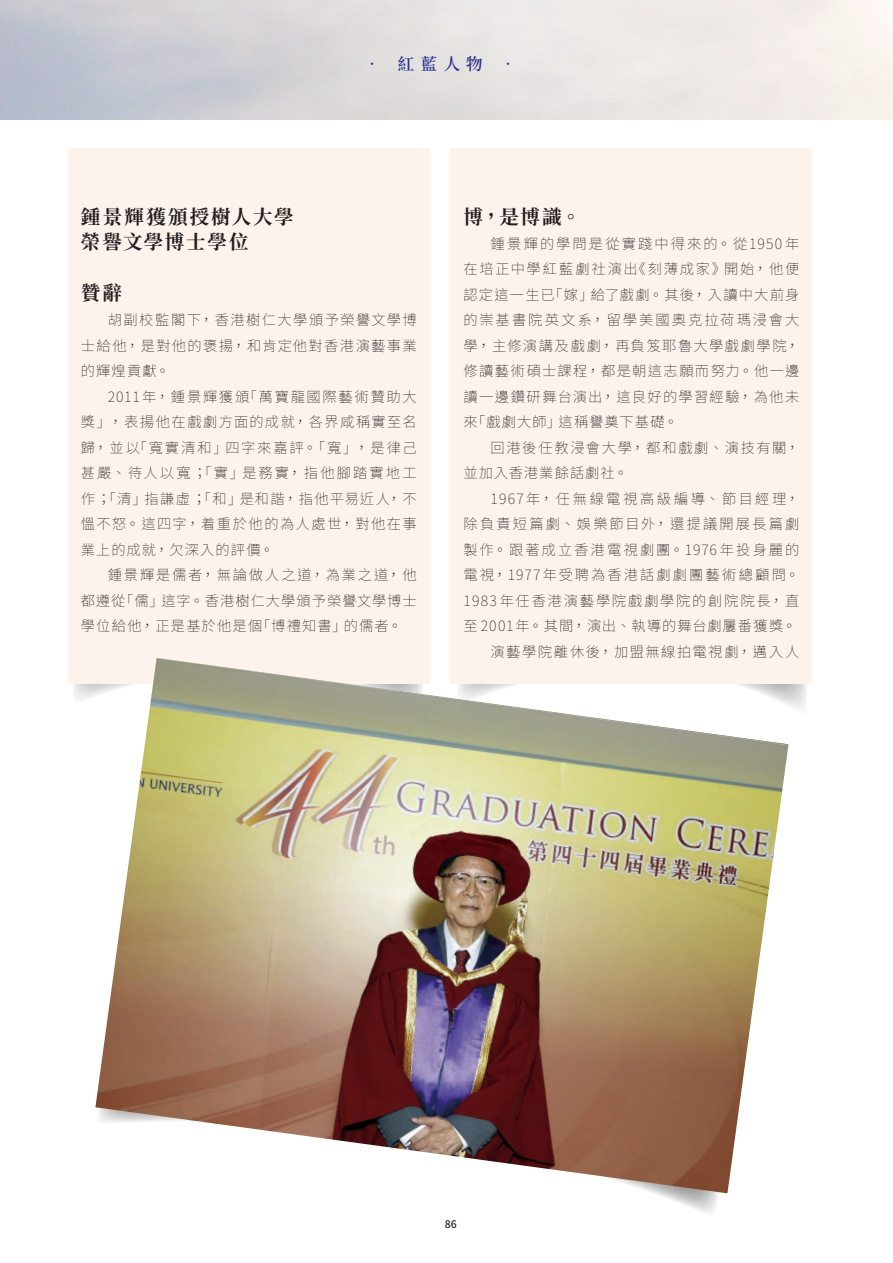
<style>
.page{position:relative;width:893px;height:1263px;background:#fff}
.page>*{position:absolute;margin:0;border:0;box-sizing:border-box;transform-origin:0 0}
.小題{font:700 19.5px "Source Han Serif TC";letter-spacing:.095em;color:#231f20}
.t1{font:600 16.5px "Source Han Serif TC";color:#2e3092}
.內文__首2次0{font:200 14.25px/25.5px "Source Han Sans TW";letter-spacing:.095em;color:#231f20;text-align:justify}
.t2{font:500 10.5px "Source Han Sans TW";color:#231f20}
</style>
<div class="page">
<svg style="left:73px;top:684px;width:22px;height:15px"></svg>
<svg style="left:789px;top:684px;width:17px;height:24px"></svg>
<div style="left:68px;top:148px;width:361px;height:536px;background:#fdf3ed"></div>
<div style="left:451px;top:148px;width:361px;height:536px;background:#fdf3ed"></div>
<svg style="left:655px;top:1193px;width:71px;height:20px"></svg>
<img style="left:95px;top:658px;width:694px;height:535px">
<p class="t1" style="left:364px;top:55px;width:154px">• 紅藍人物 •</p>
<p class="小題" style="left:81px;top:205px;width:214px">鍾景輝獲頒授樹人大學</p>
<p class="小題" style="left:81px;top:231px;width:169px">榮譽文學博士學位</p>
<p class="小題" style="left:81px;top:282px;width:43px">贊辭</p>
<p class="內文__首2次0" style="left:81px;top:308px;width:337px;text-indent:27px">胡副校監閣下，香港樹仁大學頒予榮譽文學博士給他，是對他的褒揚，和肯定他對香港演藝事業的輝煌貢獻。</p>
<p class="內文__首2次0" style="left:81px;top:384px;width:337px;text-indent:27px">2011年，鍾景輝獲頒「萬寶龍國際藝術贊助大獎」，表揚他在戲劇方面的成就，各界咸稱實至名歸，並以「寬實清和」四字來嘉評。「寬」，是律己甚嚴、待人以寬；「實」是務實，指他腳踏實地工作；「清」指謙虛；「和」是和諧，指他平易近人，不慍不怒。這四字，着重於他的為人處世，對他在事業上的成就，欠深入的評價。</p>
<p class="內文__首2次0" style="left:81px;top:563px;width:337px;text-indent:27px">鍾景輝是儒者，無論做人之道，為業之道，他都遵從「儒」這字。香港樹仁大學頒予榮譽文學博士學位給他，正是基於他是個「博禮知書」的儒者。</p>
<p class="小題" style="left:463px;top:205px;width:119px">博，是博識。</p>
<p class="內文__首2次0" style="left:463px;top:231px;width:337px;text-indent:27px">鍾景輝的學問是從實踐中得來的。從1950年在培正中學紅藍劇社演出《刻薄成家》開始，他便認定這一生已「嫁」給了戲劇。其後，入讀中大前身的崇基書院英文系，留學美國奧克拉荷瑪浸會大學，主修演講及戲劇，再負笈耶魯大學戲劇學院，修讀藝術碩士課程，都是朝這志願而努力。他一邊讀一邊鑽研舞台演出，這良好的學習經驗，為他未來「戲劇大師」這稱譽奠下基礎。</p>
<p class="內文__首2次0" style="left:463px;top:435px;width:337px;text-indent:27px">回港後任教浸會大學，都和戲劇、演技有關，並加入香港業餘話劇社。</p>
<p class="內文__首2次0" style="left:463px;top:486px;width:337px;text-indent:27px">1967年，任無線電視高級編導、節目經理，除負責短篇劇、娛樂節目外，還提議開展長篇劇製作。跟著成立香港電視劇團。1976年投身麗的電視，1977年受聘為香港話劇劇團藝術總顧問。1983年任香港演藝學院戲劇學院的創院院長，直至 2001年。其間，演出、執導的舞台劇屢番獲獎。</p>
<p class="內文__首2次0" style="left:490px;top:639px;width:310px">演藝學院離休後，加盟無線拍電視劇，邁入人</p>
<p class="t2" style="left:445px;top:1218px;width:13px">86</p>
</div>
